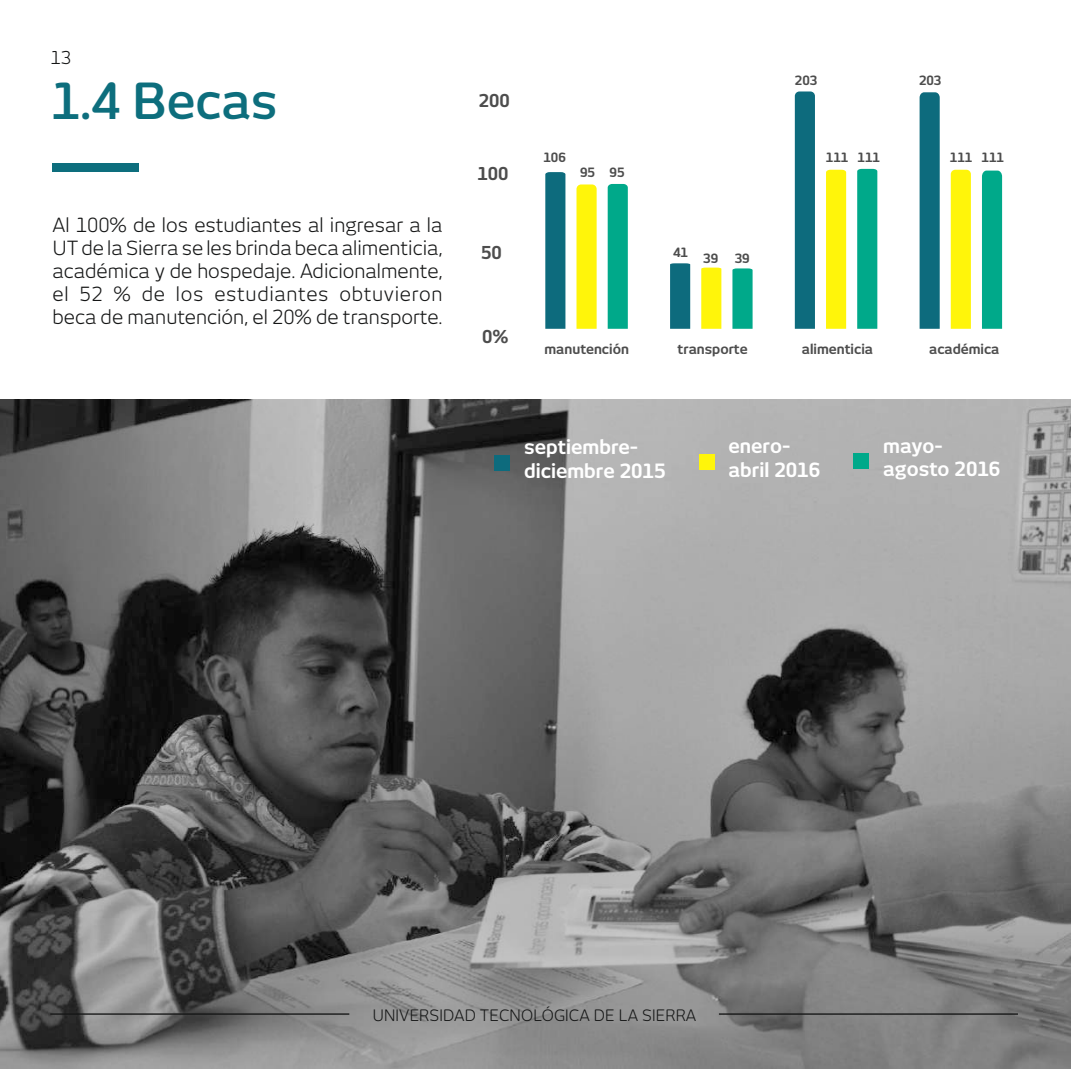
<style>
.page{position:relative;width:1071px;height:1071px;background:#fff}
.page>*{position:absolute;margin:0;border:0;box-sizing:border-box;transform-origin:0 0}
.t1{font:600 49px "New June";color:#0d6e7d}
.t2{font:700 19.43px/23.3px "New June";color:#fff}
.t3{font:19.25px/23.1px "New June";color:#151616;text-align:justify}
.t4{font:700 17.5px "New June";color:#4d4d4d}
.t5{font:17.5px "New June";color:#151616}
.t6{font:15.58px "New June";letter-spacing:.01em;color:#151616}
.t7{font:700 13.47px "New June";color:#4d4d4d}
.t8{font:700 12.6px "New June";color:#4d4d4d}
</style>
<div class="page">
<img style="left:0;top:400px;width:1071px;height:668px">
<div style="left:52px;top:163px;width:87px;height:9px;background:#0d6e7d"></div>
<div style="left:545px;top:172px;width:20px;height:157px;background:#0d6b7d"></div>
<div style="left:577px;top:184px;width:20px;height:145px;background:#fff50a"></div>
<div style="left:608px;top:184px;width:20px;height:145px;background:#00a98a"></div>
<svg style="left:670px;top:263px;width:20px;height:66px"></svg>
<svg style="left:701px;top:268px;width:20px;height:61px"></svg>
<svg style="left:732px;top:268px;width:21px;height:61px"></svg>
<div style="left:795px;top:91px;width:20px;height:238px;background:#0d6b7d"></div>
<div style="left:826px;top:170px;width:20px;height:159px;background:#fff50a"></div>
<div style="left:857px;top:169px;width:20px;height:160px;background:#00a98a"></div>
<div style="left:920px;top:92px;width:20px;height:237px;background:#0d6b7d"></div>
<div style="left:951px;top:170px;width:20px;height:159px;background:#fff50a"></div>
<div style="left:982px;top:171px;width:20px;height:158px;background:#00a98a"></div>
<div style="left:494px;top:455px;width:16px;height:15px;background:#0d6b7d"></div>
<div style="left:699px;top:454px;width:15px;height:16px;background:#fff50a"></div>
<div style="left:853px;top:453px;width:16px;height:16px;background:#00a98a"></div>
<hr style="left:50px;top:1014px;width:299px;height:1px;background:#151616">
<hr style="left:719px;top:1014px;width:299px;height:1px;background:#151616">
<p class="t5" style="left:51px;top:50px;width:22px">13</p>
<h1 class="t1" style="left:51px;top:80px;width:228px">1.4 Becas</h1>
<p class="t3" style="left:53px;top:214px;width:391px">Al 100% de los estudiantes al ingresar a la UT de la Sierra se les brinda beca alimenticia, académica y de hospedaje. Adicionalmente, el 52 % de los estudiantes obtuvieron beca de manutención, el 20% de transporte.</p>
<p class="t4" style="left:479px;top:93px;width:33px">200</p>
<p class="t4" style="left:478px;top:166px;width:33px">100</p>
<p class="t8" style="left:543px;top:152px;width:24px">106</p>
<p class="t8" style="left:580px;top:167px;width:46px">95 95</p>
<p class="t4" style="left:481px;top:245px;width:22px">50</p>
<p class="t8" style="left:703px;top:253px;width:16px">39</p>
<p class="t8" style="left:735px;top:253px;width:16px">39</p>
<p class="t8" style="left:673px;top:247px;width:16px">41</p>
<p class="t8" style="left:795px;top:74px;width:24px">203</p>
<p class="t8" style="left:919px;top:74px;width:24px">203</p>
<p class="t8" style="left:826px;top:152px;width:56px">111 111</p>
<p class="t8" style="left:950px;top:152px;width:56px">111 111</p>
<p class="t4" style="left:482px;top:329px;width:28px">0%</p>
<p class="t7" style="left:544px;top:343px;width:86px">manutención</p>
<p class="t7" style="left:678px;top:343px;width:72px">transporte</p>
<p class="t7" style="left:802px;top:343px;width:73px">alimenticia</p>
<p class="t7" style="left:929px;top:343px;width:72px">académica</p>
<p class="t2" style="left:524px;top:437px;width:143px">septiembre&shy;diciembre 2015</p>
<p class="t2" style="left:729px;top:436px;width:93px">enero&shy;abril 2016</p>
<p class="t2" style="left:883px;top:435px;width:119px">mayo&shy;agosto 2016</p>
<p class="t6" style="left:373px;top:1008px;width:325px">UNIVERSIDAD TECNOLÓGICA DE LA SIERRA</p>
</div>
